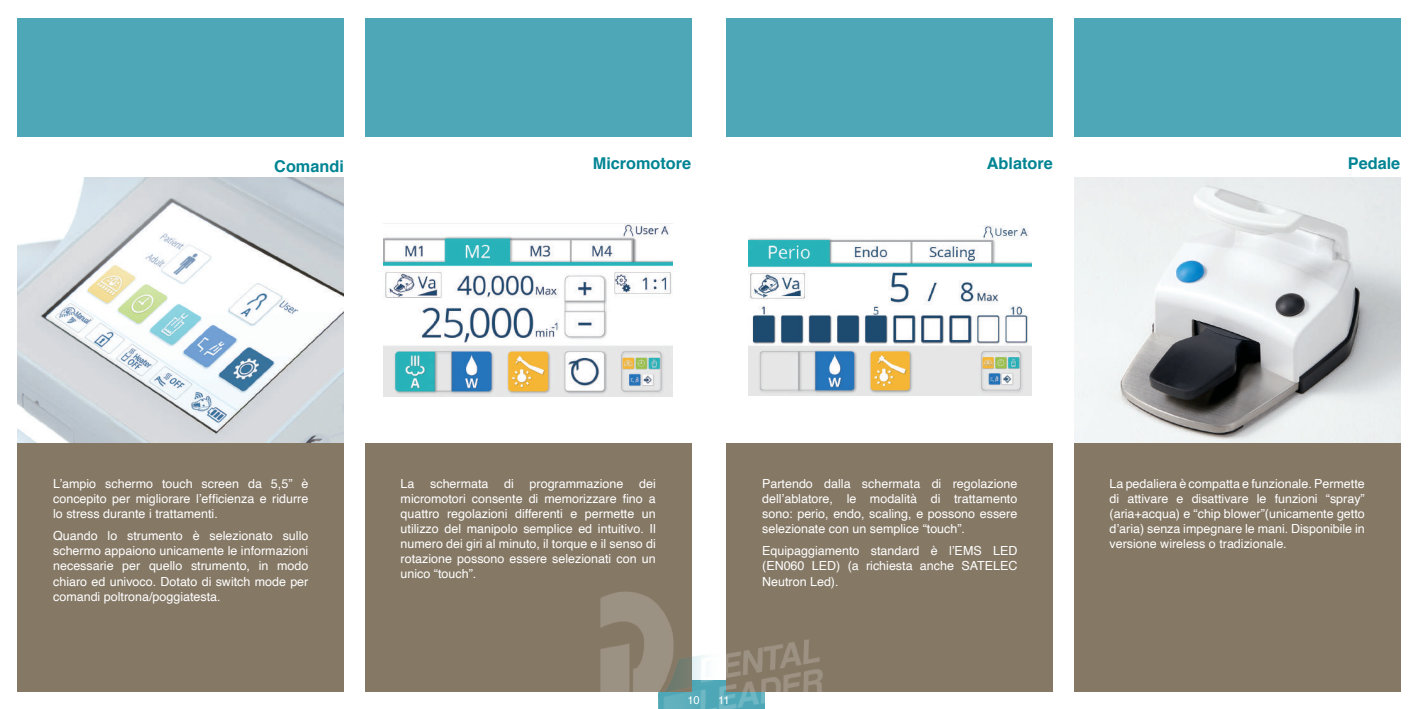
<style>
.page{position:relative;width:1418px;height:709px;background:#fff}
.page>*{position:absolute;margin:0;border:0;box-sizing:border-box;transform-origin:0 0}
.t1{font:700 16.25px "Helvetica";color:#008493}
.t2{font:12.5px/15px "Helvetica";color:#fff;text-align:justify}
.t3{font:11.25px "Helvetica";color:#fff}
</style>
<div class="page">
<img style="left:18px;top:177px;width:326px;height:266px">
<img style="left:384px;top:224px;width:288px;height:173px">
<div style="left:18px;top:443px;width:326px;height:248px;background:#857865"></div>
<div style="left:365px;top:443px;width:326px;height:248px;background:#857865"></div>
<div style="left:18px;top:18px;width:326px;height:118px;background:#4da7b6"></div>
<div style="left:365px;top:18px;width:326px;height:118px;background:#4da7b6"></div>
<img style="left:1074px;top:177px;width:326px;height:266px">
<img style="left:748px;top:225px;width:283px;height:170px">
<div style="left:726px;top:443px;width:326px;height:248px;background:#857865"></div>
<div style="left:1074px;top:443px;width:326px;height:248px;background:#857865"></div>
<div style="left:726px;top:18px;width:326px;height:118px;background:#4da7b6"></div>
<div style="left:1074px;top:18px;width:326px;height:118px;background:#4da7b6"></div>
<img style="left:584px;top:583px;width:255px;height:126px">
<h1 class="t1" style="left:274px;top:153px;width:71px">Comandi</h1>
<h1 class="t1" style="left:593px;top:150px;width:100px">Micromotore</h1>
<h1 class="t1" style="left:986px;top:150px;width:67px">Ablatore</h1>
<h1 class="t1" style="left:1347px;top:150px;width:54px">Pedale</h1>
<p class="t2" style="left:53px;top:476px;width:257px">L’ampio schermo touch screen da 5,5” è concepito per migliorare l’efficienza e ridurre lo stress durante i trattamenti.</p>
<p class="t2" style="left:53px;top:529px;width:257px">Quando lo strumento è selezionato sullo schermo appaiono unicamente le informazioni necessarie per quello strumento, in modo chiaro ed univoco. Dotato di switch mode per comandi poltrona/poggiatesta.</p>
<p class="t2" style="left:400px;top:476px;width:257px;text-indent:238px">dei micromotori consente di memorizzare fino a quattro regolazioni differenti e permette un utilizzo del manipolo semplice ed intuitivo. Il numero dei giri al minuto, il torque e il senso di rotazione possono essere selezionati con un unico “touch”.</p>
<p class="t2" style="left:400px;top:476px;width:15px">La</p>
<p class="t2" style="left:430px;top:476px;width:60px">schermata</p>
<p class="t2" style="left:504px;top:476px;width:11px">di</p>
<p class="t2" style="left:529px;top:476px;width:95px">programmazione</p>
<p class="t2" style="left:762px;top:476px;width:257px">Partendo dalla schermata di regolazione dell’ablatore, le modalità di trattamento sono: perio, endo, scaling, e possono essere selezionate con un semplice “touch”.</p>
<p class="t2" style="left:762px;top:544px;width:257px">Equipaggiamento standard è l’EMS LED (EN060 LED) (a richiesta anche SATELEC Neutron Led).</p>
<p class="t3" style="left:687px;top:691px;width:14px">10</p>
<p class="t3" style="left:718px;top:691px;width:13px">11</p>
<p class="t2" style="left:1109px;top:476px;width:257px">La pedaliera è compatta e funzionale. Permette di attivare e disattivare le funzioni “spray” (aria+acqua) e “chip blower”(unicamente getto d’aria) senza impegnare le mani. Disponibile in versione wireless o tradizionale.</p>
</div>
